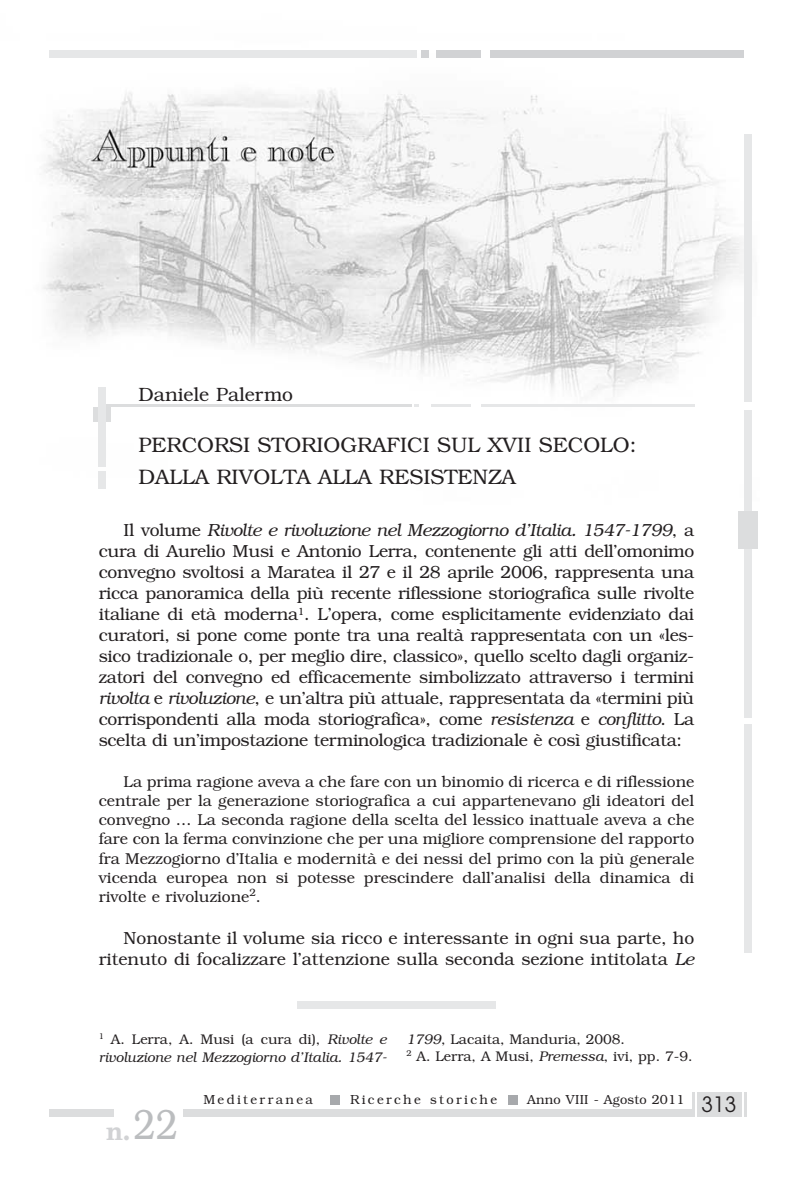
<style>
.page{position:relative;width:794px;height:1191px;background:#fff}
.page>*{position:absolute;margin:0;border:0;box-sizing:border-box;transform-origin:0 0}
.t1{font:300 42px "Bookman";color:#bbbdbf;scale:.85 1}
.t2{font:700 26.25px "New Century Schlbk";color:#d1d2d4;scale:.95 1}
.t3{font:300 21px/31.5px "Bookman";color:#231f20}
.t4{font:21px "Avant Garde";color:#231f20}
.t5{font:300 19.25px "Bookman";color:#231f20}
.t6{font:300 17.5px/21px "Bookman";color:#231f20;text-align:justify}
.t7{font:300 15.75px/19.2px "Bookman";color:#231f20;text-align:justify}
.t8{font:italic 300 14px/17.5px "Bookman";color:#231f20}
.t9{font:300 14px/17.5px "Bookman";color:#231f20}
.t10{font:300 13.12px "Bookman";letter-spacing:.185em;color:#231f20}
.t11{font:300 13.12px "Bookman";letter-spacing:.02em;color:#231f20}
.s1{font-style:italic}
.s2{font-style:normal}
</style>
<div class="page">
<img style="left:43px;top:50px;width:715px;height:1067px">
<div style="left:49px;top:50px;width:367px;height:7px;background:#e6e7e8"></div>
<div style="left:421px;top:50px;width:8px;height:7px;background:#d1d2d4"></div>
<div style="left:436px;top:50px;width:45px;height:7px;background:#d1d2d4"></div>
<div style="left:491px;top:50px;width:253px;height:7px;background:#d1d2d4"></div>
<div style="left:744px;top:134px;width:7px;height:268px;background:#e6e7e8"></div>
<div style="left:744px;top:410px;width:7px;height:307px;background:#e6e7e8"></div>
<div style="left:744px;top:725px;width:7px;height:228px;background:#e6e7e8"></div>
<div style="left:737px;top:511px;width:20px;height:37px;background:#dcddde"></div>
<hr style="left:99px;top:405px;width:312px;height:2px;background:#dcddde">
<hr style="left:431px;top:405px;width:40px;height:2px;background:#e6e7e8">
<hr style="left:481px;top:405px;width:213px;height:2px;background:#e6e7e8">
<div style="left:94px;top:407px;width:17px;height:15px;background:#dcddde"></div>
<div style="left:99px;top:387px;width:7px;height:80px;background:#e6e7e8"></div>
<div style="left:99px;top:472px;width:7px;height:17px;background:#e6e7e8"></div>
<div style="left:49px;top:1109px;width:65px;height:7px;background:#dcddde"></div>
<hr style="left:692px;top:1092px;width:2px;height:24px;background:#dcddde">
<div style="left:696px;top:1092px;width:45px;height:24px;background:#dcddde"></div>
<hr style="left:744px;top:1092px;width:2px;height:24px;background:#dcddde">
<div style="left:183px;top:1109px;width:511px;height:7px;background:#dcddde"></div>
<div style="left:330px;top:1094px;width:10px;height:10px;background:#a7a9ac"></div>
<div style="left:507px;top:1094px;width:10px;height:10px;background:#a7a9ac"></div>
<div style="left:297px;top:1001px;width:199px;height:7px;background:#e6e7e8"></div>
<p class="t5" style="left:138px;top:387px;width:156px">Daniele Palermo</p>
<p class="t3" style="left:138px;top:431px;width:499px">PERCORSI STORIOGRAFICI SUL XVII SECOLO:<br>DALLA RIVOLTA ALLA RESISTENZA</p>
<p class="t6" style="left:99px;top:521px;width:597px;text-indent:25px">Il volume <span class="s1">Rivolte e rivoluzione nel Mezzogiorno d’Italia. 1547-1799</span>, a cura di Aurelio Musi e Antonio Lerra, contenente gli atti dell’omonimo convegno svoltosi a Maratea il 27 e il 28 aprile 2006, rappresenta una ricca panoramica della più recente riflessione storiografica sulle rivolte italiane di età moderna<sup>1</sup>. L’opera, come esplicitamente evidenziato dai curatori, si pone come ponte tra una realtà rappresentata con un «les&shy;sico tradizionale o, per meglio dire, classico», quello scelto dagli organiz&shy;zatori del convegno ed efficacemente simbolizzato attraverso i termini <span class="s1">rivolta</span> e <span class="s1">rivoluzione</span>, e un’altra più attuale, rappresentata da «termini più corrispondenti alla moda storiografica», come <span class="s1">resistenza</span> e <span class="s1">conflitto</span>. La scelta di un’impostazione terminologica tradizionale è così giustificata:</p>
<p class="t7" style="left:99px;top:773px;width:597px;text-indent:25px">La prima ragione aveva a che fare con un binomio di ricerca e di riflessione centrale per la generazione storiografica a cui appartenevano gli ideatori del convegno … La seconda ragione della scelta del lessico inattuale aveva a che fare con la ferma convinzione che per una migliore comprensione del rapporto fra Mezzogiorno d’Italia e modernità e dei nessi del primo con la più generale vicenda europea non si potesse prescindere dall’analisi della dinamica di rivolte e rivoluzione<sup>2</sup>.</p>
<p class="t6" style="left:99px;top:929px;width:597px;text-align:right">Nonostante il volume sia ricco e interessante in ogni sua parte, ho ritenuto di focalizzare l’attenzione sulla seconda sezione intitolata <span class="s1">Le</span></p>
<p class="t8" style="left:99px;top:1031px;width:289px"><sup>1</sup> <span class="s2">A. Lerra, A. Musi (a cura di),</span> Rivolte e rivoluzione nel Mezzogiorno d’Italia. 1547-</p>
<p class="t9" style="left:406px;top:1031px;width:287px"><span class="s1">1799</span>, Lacaita, Manduria, 2008.<br><sup>2</sup> A. Lerra, A Musi, <span class="s1">Premessa</span>, ivi, pp. 7-9.</p>
<p class="t1" style="left:134px;top:1108px;width:54px">22</p>
<p class="t2" style="left:106px;top:1120px;width:27px">n.</p>
<p class="t10" style="left:203px;top:1094px;width:111px">Mediterranea</p>
<p class="t10" style="left:350px;top:1094px;width:149px">Ricerche storiche</p>
<p class="t11" style="left:527px;top:1094px;width:159px">Anno VIII - Agosto 2011</p>
<p class="t4" style="left:701px;top:1096px;width:36px">313</p>
</div>
